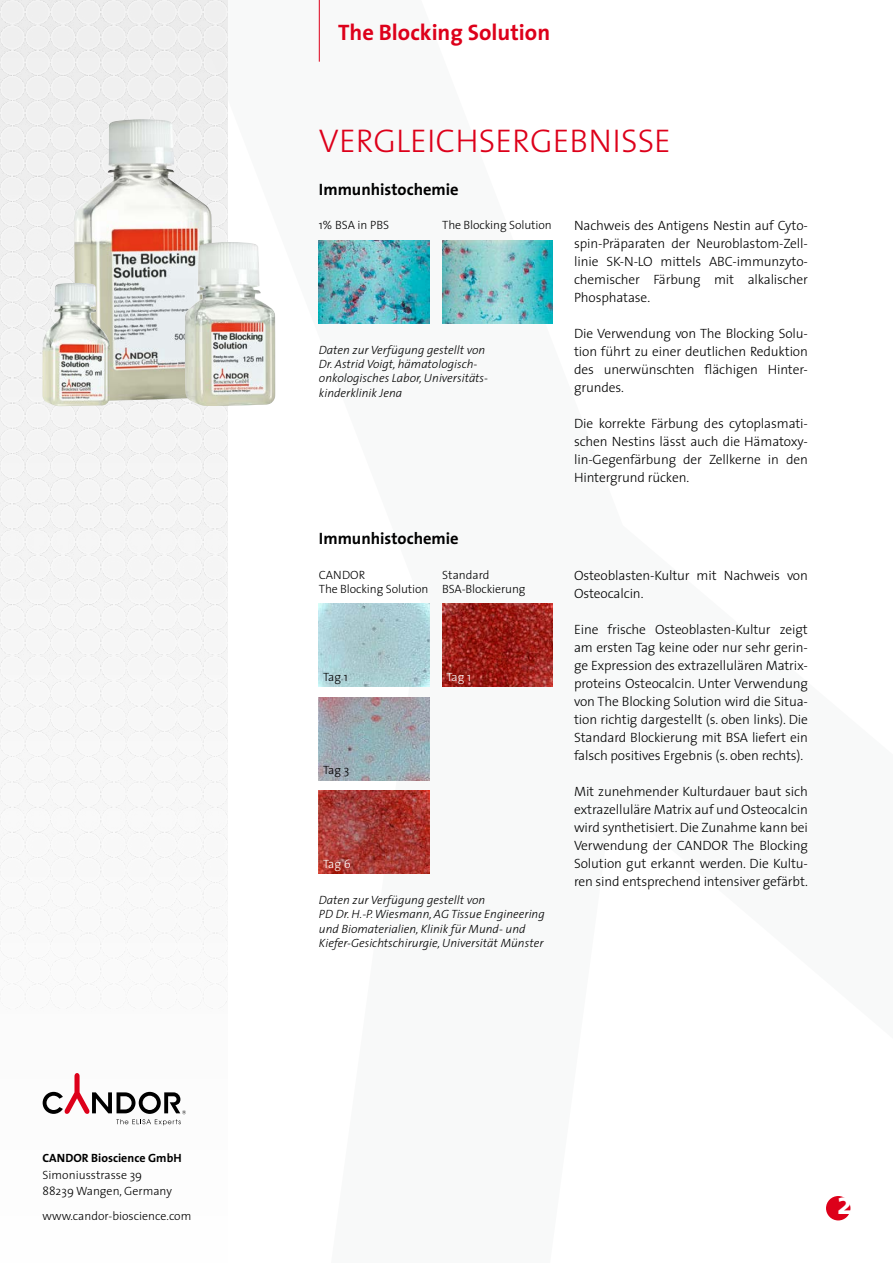
<style>
.page{position:relative;width:893px;height:1263px;background:#fff}
.page>*{position:absolute;margin:0;border:0;box-sizing:border-box;transform-origin:0 0}
.t1{font:300 33px "The Sans";color:#dd001a}
.t2{font:700 31.95px "The Sans";color:#fff}
.t3{font:700 22.5px "The Sans";color:#dd001a}
.t4{font:700 16.5px "The Sans";color:#000}
.t5{font:300 13.5px/18px "The Sans";letter-spacing:-.01em;color:#000;text-align:justify}
.t6{font:italic 300 12px/14.4px "The Sans";color:#000}
.t7{font:300 12px/14.4px "The Sans";color:#000}
.t8{font:700 12px "The Sans";color:#000}
.t9{font:300 12px "The Sans";letter-spacing:-.05em;color:#fff}
</style>
<div class="page">
<div style="left:0;top:0;width:227px;height:1009px;background:#f5f5f5"></div>
<svg style="left:319px;top:0;width:1px;height:62px"></svg>
<svg style="left:43px;top:1073px;width:143px;height:52px"></svg>
<img style="left:74px;top:119px;width:138px;height:282px">
<img style="left:185px;top:242px;width:90px;height:164px">
<img style="left:43px;top:283px;width:67px;height:124px">
<div style="left:826px;top:1196px;width:24px;height:24px;background:#dd001a;border-radius:50%"></div>
<img style="left:319px;top:241px;width:110px;height:82px">
<img style="left:442px;top:241px;width:111px;height:82px">
<img style="left:319px;top:604px;width:110px;height:83px">
<img style="left:442px;top:604px;width:111px;height:83px">
<img style="left:319px;top:697px;width:110px;height:83px">
<img style="left:319px;top:791px;width:110px;height:83px">
<p class="t8" style="left:43px;top:1148px;width:141px">CANDOR Bioscience GmbH</p>
<p class="t7" style="left:43px;top:1166px;width:131px;line-height:16.5px">Simoniusstrasse 39<br>88239 Wangen, Germany</p>
<p class="t7" style="left:43px;top:1209px;width:150px">www.candor-bioscience.com</p>
<h3 class="t3" style="left:338px;top:13px;width:214px">The Blocking Solution</h3>
<h1 class="t1" style="left:319px;top:113px;width:354px">VERGLEICHSERGEBNISSE</h1>
<p class="t4" style="left:319px;top:175px;width:141px">Immunhistochemie</p>
<p class="t7" style="left:319px;top:217px;width:72px">1% BSA in PBS</p>
<p class="t7" style="left:442px;top:217px;width:111px">The Blocking Solution</p>
<p class="t6" style="left:319px;top:342px;width:171px">Daten zur Verfügung gestellt von<br>Dr. Astrid Voigt, hämatologisch&shy;onkologisches Labor, Universitäts&shy;kinderklinik Jena</p>
<p class="t4" style="left:319px;top:525px;width:141px">Immunhistochemie</p>
<p class="t7" style="left:319px;top:567px;width:111px">CANDOR<br>The Blocking Solution</p>
<p class="t7" style="left:442px;top:567px;width:85px">Standard<br>BSA-Blockierung</p>
<p class="t7" style="left:323px;top:669px;width:26px">Tag 1</p>
<p class="t9" style="left:446px;top:667px;width:26px">Tag 1</p>
<p class="t7" style="left:323px;top:762px;width:28px">Tag 3</p>
<p class="t9" style="left:323px;top:854px;width:29px">Tag 6</p>
<p class="t6" style="left:319px;top:892px;width:227px">Daten zur Verfügung gestellt von<br>PD Dr. H.-P. Wiesmann, AG Tissue Engineering und Biomaterialien, Klinik für Mund- und Kiefer-Gesichtschirurgie, Universität Münster</p>
<p class="t5" style="left:574px;top:216px;width:235px">Nachweis des Antigens Nestin auf Cyto&shy;spin-Präparaten der Neuroblastom-Zell&shy;linie SK-N-LO mittels ABC-immunzyto&shy;chemischer Färbung mit alkalischer Phosphatase.</p>
<p class="t5" style="left:574px;top:324px;width:235px">Die Verwendung von The Blocking Solu&shy;tion führt zu einer deutlichen Reduktion des unerwünschten flächigen Hinter&shy;grundes.</p>
<p class="t5" style="left:574px;top:414px;width:235px">Die korrekte Färbung des cytoplasmati&shy;schen Nestins lässt auch die Hämatoxy&shy;lin-Gegenfärbung der Zellkerne in den Hintergrund rücken.</p>
<p class="t5" style="left:574px;top:566px;width:235px">Osteoblasten-Kultur mit Nachweis von<br>Osteocalcin.</p>
<p class="t5" style="left:574px;top:620px;width:235px">Eine frische Osteoblasten-Kultur zeigt am ersten Tag keine oder nur sehr gerin&shy;ge Expression des extrazellulären Matrix&shy;proteins Osteocalcin. Unter Verwendung von The Blocking Solution wird die Situa&shy;tion richtig dargestellt (s. oben links). Die Standard Blockierung mit BSA liefert ein falsch positives Ergebnis (s. oben rechts).</p>
<p class="t5" style="left:574px;top:781px;width:235px">Mit zunehmender Kulturdauer baut sich extrazelluläre Matrix auf und Osteocalcin wird synthetisiert. Die Zunahme kann bei Verwendung der CANDOR The Blocking Solution gut erkannt werden. Die Kultu&shy;ren sind entsprechend intensiver gefärbt.</p>
<h2 class="t2" style="left:837px;top:1177px;width:17px">2</h2>
</div>
